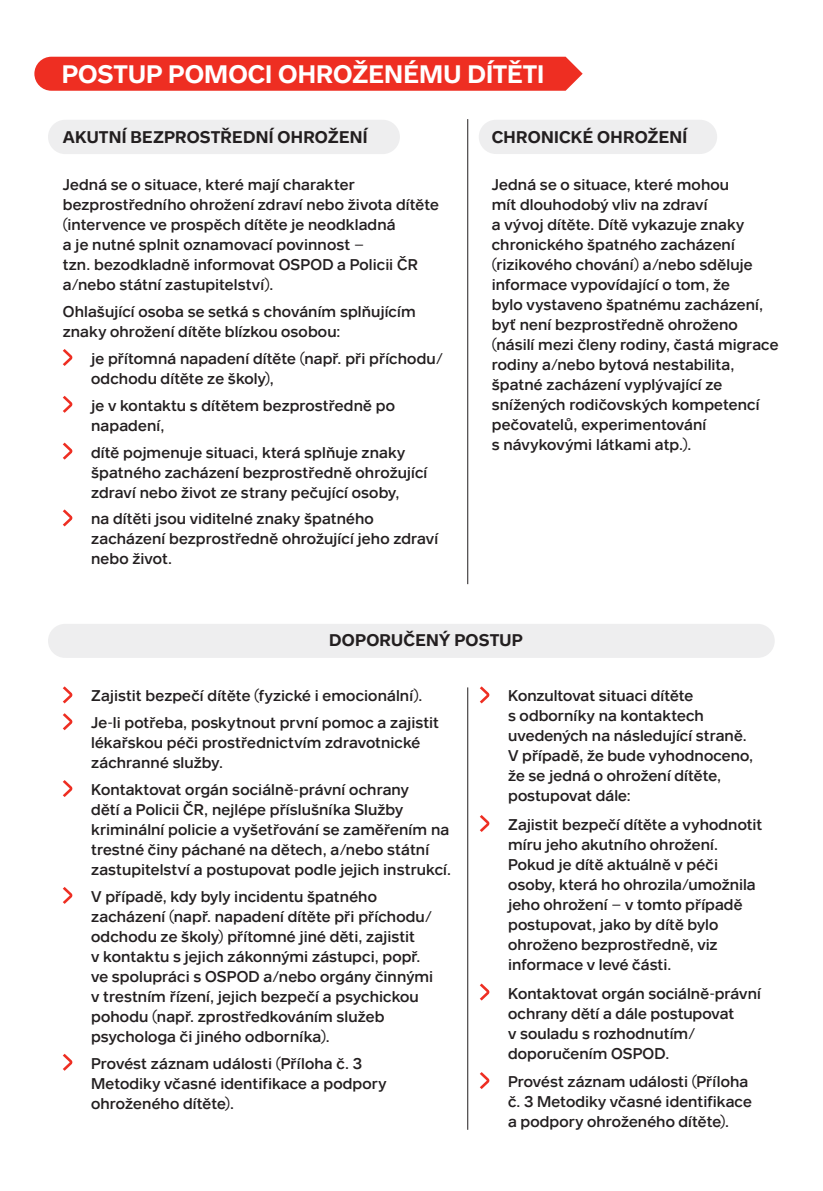
<style>
.page{position:relative;width:823px;height:1191px;background:#fff}
.page>*{position:absolute;margin:0;border:0;box-sizing:border-box;transform-origin:0 0}
.t1{font:600 26px "Aktion";letter-spacing:.005em;color:#fff}
.t2{font:600 17.4px "Aktion";letter-spacing:.015em;color:#231f20}
.t3{font:500 16px/20px "Aktion";letter-spacing:.005em;color:#231f20}
</style>
<div class="page">
<hr style="left:467px;top:687px;width:1px;height:442px;background:#231f20">
<div style="left:48px;top:624px;width:726px;height:34px;background:#eeeeef;border-radius:17px"></div>
<div style="left:48px;top:120px;width:351px;height:34px;background:#eeeeef;border-radius:17px"></div>
<div style="left:478px;top:120px;width:238px;height:34px;background:#eeeeef;border-radius:17px"></div>
<svg style="left:63px;top:349px;width:10px;height:17px"></svg>
<svg style="left:63px;top:396px;width:10px;height:17px"></svg>
<svg style="left:63px;top:442px;width:10px;height:17px"></svg>
<svg style="left:63px;top:509px;width:10px;height:17px"></svg>
<svg style="left:479px;top:686px;width:10px;height:17px"></svg>
<svg style="left:479px;top:815px;width:10px;height:17px"></svg>
<svg style="left:479px;top:983px;width:10px;height:17px"></svg>
<svg style="left:479px;top:1072px;width:10px;height:17px"></svg>
<div style="left:34px;top:57px;width:548px;height:34px;background:#ee2e22"></div>
<svg style="left:63px;top:686px;width:10px;height:17px"></svg>
<svg style="left:63px;top:713px;width:10px;height:17px"></svg>
<svg style="left:63px;top:780px;width:10px;height:17px"></svg>
<svg style="left:63px;top:887px;width:10px;height:17px"></svg>
<svg style="left:63px;top:1053px;width:10px;height:17px"></svg>
<hr style="left:467px;top:119px;width:1px;height:465px;background:#231f20">
<h1 class="t1" style="left:62px;top:59px;width:484px">POSTUP POMOCI OHROŽENÉMU DÍTĚTI</h1>
<p class="t2" style="left:63px;top:127px;width:306px">AKUTNÍ BEZPROSTŘEDNÍ OHROŽENÍ</p>
<p class="t3" style="left:63px;top:174px;width:377px">Jedná se o situace, které mají charakter bezprostředního ohrožení zdraví nebo života dítěte (intervence ve prospěch dítěte je neodkladná<br>a je nutné splnit oznamovací povinnost –<br>tzn. bezodkladně informovat OSPOD a Policii ČR a/nebo státní zastupitelství).</p>
<p class="t3" style="left:63px;top:301px;width:354px">Ohlašující osoba se setká s chováním splňujícím znaky ohrožení dítěte blízkou osobou:</p>
<p class="t3" style="left:91px;top:348px;width:353px">je přítomná napadení dítěte (např. při příchodu/ odchodu dítěte ze školy),</p>
<p class="t3" style="left:91px;top:395px;width:305px">je v kontaktu s dítětem bezprostředně po napadení,</p>
<p class="t3" style="left:91px;top:442px;width:337px">dítě pojmenuje situaci, která splňuje znaky špatného zacházení bezprostředně ohrožující zdraví nebo život ze strany pečující osoby,</p>
<p class="t3" style="left:91px;top:508px;width:348px">na dítěti jsou viditelné znaky špatného zacházení bezprostředně ohrožující jeho zdraví nebo život.</p>
<p class="t2" style="left:491px;top:127px;width:197px">CHRONICKÉ OHROŽENÍ</p>
<p class="t3" style="left:491px;top:174px;width:288px">Jedná se o situace, které mohou<br>mít dlouhodobý vliv na zdraví<br>a vývoj dítěte. Dítě vykazuje znaky chronického špatného zacházení (rizikového chování) a/nebo sděluje informace vypovídající o tom, že<br>bylo vystaveno špatnému zacházení, byť není bezprostředně ohroženo (násilí mezi členy rodiny, častá migrace rodiny a/nebo bytová nestabilita, špatné zacházení vyplývající ze snížených rodičovských kompetencí pečovatelů, experimentování<br>s návykovými látkami atp.).</p>
<p class="t2" style="left:329px;top:630px;width:195px">DOPORUČENÝ POSTUP</p>
<p class="t3" style="left:91px;top:682px;width:349px;line-height:26.8px">Zajistit bezpečí dítěte (fyzické i emocionální).<br>Je-li potřeba, poskytnout první pomoc a zajistit</p>
<p class="t3" style="left:91px;top:732px;width:330px">lékařskou péči prostřednictvím zdravotnické záchranné služby.</p>
<p class="t3" style="left:91px;top:779px;width:361px">Kontaktovat orgán sociálně-právní ochrany<br>dětí a Policii ČR, nejlépe příslušníka Služby kriminální policie a vyšetřování se zaměřením na trestné činy páchané na dětech, a/nebo státní zastupitelství a postupovat podle jejich instrukcí.</p>
<p class="t3" style="left:91px;top:886px;width:343px">V případě, kdy byly incidentu špatného zacházení (např. napadení dítěte při příchodu/ odchodu ze školy) přítomné jiné děti, zajistit<br>v kontaktu s jejich zákonnými zástupci, popř. ve spolupráci s OSPOD a/nebo orgány činnými v trestním řízení, jejich bezpečí a psychickou pohodu (např. zprostředkováním služeb psychologa či jiného odborníka).</p>
<p class="t3" style="left:91px;top:1053px;width:297px">Provést záznam události (Příloha č. 3<br>Metodiky včasné identifikace a podpory ohroženého dítěte).</p>
<p class="t3" style="left:508px;top:685px;width:246px">Konzultovat situaci dítěte<br>s odborníky na kontaktech uvedených na následující straně.<br>V případě, že bude vyhodnoceno, že se jedná o ohrožení dítěte, postupovat dále:</p>
<p class="t3" style="left:508px;top:814px;width:256px">Zajistit bezpečí dítěte a vyhodnotit míru jeho akutního ohrožení.<br>Pokud je dítě aktuálně v péči osoby, která ho ohrozila/umožnila jeho ohrožení – v tomto případě postupovat, jako by dítě bylo ohroženo bezprostředně, viz informace v levé části.</p>
<p class="t3" style="left:508px;top:982px;width:254px">Kontaktovat orgán sociálně-právní ochrany dětí a dále postupovat<br>v souladu s rozhodnutím/ doporučením OSPOD.</p>
<p class="t3" style="left:508px;top:1071px;width:245px">Provést záznam události (Příloha č. 3 Metodiky včasné identifikace a podpory ohroženého dítěte).</p>
</div>
